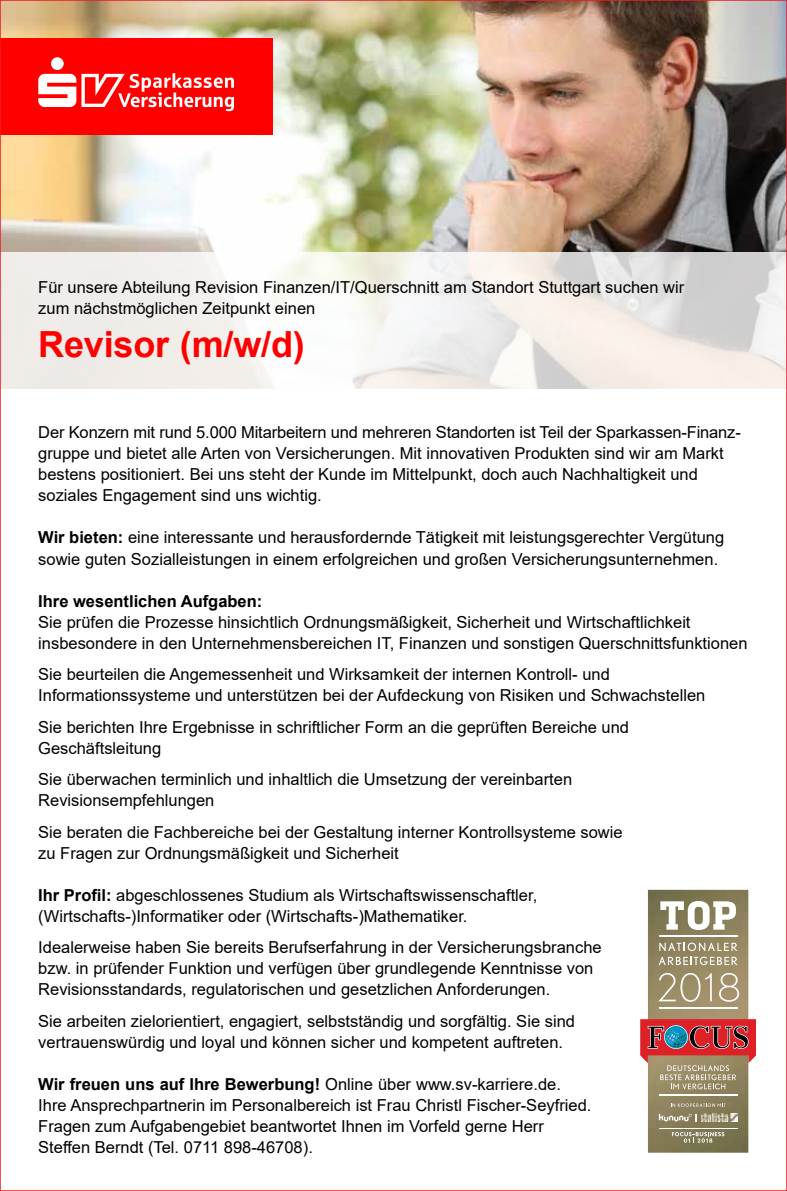
<style>
.page{position:relative;width:787px;height:1191px;background:#fff}
.page>*{position:absolute;margin:0;border:0;box-sizing:border-box;transform-origin:0 0}
.t1{font:700 36px "Arial";letter-spacing:-.005em;color:#f00}
.t2{font:16.5px/21px "Arial";color:#000}
.t3{font:700 16.5px "Arial";color:#000}
.s1{font-weight:700}
</style>
<div class="page">
<img style="left:2px;top:2px;width:783px;height:250px">
<div style="left:0;top:38px;width:272px;height:97px;background:#f00"></div>
<svg style="left:2px;top:252px;width:783px;height:136px;fill:#f2eeea"></svg>
<div style="left:51px;top:57px;width:13px;height:13px;background:#fff;border-radius:50%"></div>
<svg style="left:38px;top:73px;width:196px;height:38px"></svg>
<img style="left:648px;top:889px;width:100px;height:263px">
<svg style="left:658px;top:973px;width:53px;height:28px"></svg>
<svg style="left:719px;top:973px;width:20px;height:28px"></svg>
<hr style="left:659px;top:1006px;width:78px;height:2px;background:#fff">
<hr style="left:659px;top:935px;width:78px;height:2px;background:#fff">
<svg style="left:660px;top:901px;width:76px;height:29px"></svg>
<svg style="left:658px;top:942px;width:79px;height:23px;background:#aca285"></svg>
<svg style="left:672px;top:1132px;width:52px;height:11px"></svg>
<hr style="left:659px;top:1128px;width:78px;height:1px;background:#fff">
<svg style="left:640px;top:1019px;width:116px;height:70px;background:#b16c62"></svg>
<svg style="left:670px;top:1103px;width:55px;height:4px"></svg>
<hr style="left:659px;top:1094px;width:78px;height:2px;background:#fff">
<svg style="left:659px;top:1113px;width:37px;height:8px"></svg>
<img style="left:701px;top:1114px;width:36px;height:7px">
<p class="t2" style="left:38px;top:276px;width:647px">Für unsere Abteilung Revision Finanzen/IT/Querschnitt am Standort Stuttgart suchen wir zum nächstmöglichen Zeitpunkt einen</p>
<h1 class="t1" style="left:38px;top:319px;width:268px">Revisor (m/w/d)</h1>
<p class="t2" style="left:38px;top:422px;width:704px">Der Konzern mit rund 5.000 Mitarbeitern und mehreren Standorten ist Teil der Sparkassen-Finanz&shy;gruppe und bietet alle Arten von Versicherungen. Mit innovativen Produkten sind wir am Markt bestens positioniert. Bei uns steht der Kunde im Mittelpunkt, doch auch Nachhaltigkeit und soziales Engagement sind uns wichtig.</p>
<p class="t2" style="left:38px;top:527px;width:687px"><span class="s1">Wir bieten:</span> eine interessante und herausfordernde Tätigkeit mit leistungsgerechter Vergütung sowie guten Sozialleistungen in einem erfolgreichen und großen Versicherungsunternehmen.</p>
<p class="t3" style="left:38px;top:589px;width:226px">Ihre wesentlichen Aufgaben:</p>
<p class="t2" style="left:38px;top:611px;width:710px">Sie prüfen die Prozesse hinsichtlich Ordnungsmäßigkeit, Sicherheit und Wirtschaftlichkeit insbesondere in den Unternehmensbereichen IT, Finanzen und sonstigen Querschnittsfunktionen</p>
<p class="t2" style="left:38px;top:663px;width:668px">Sie beurteilen die Angemessenheit und Wirksamkeit der internen Kontroll- und<br>Informationssysteme und unterstützen bei der Aufdeckung von Risiken und Schwachstellen</p>
<p class="t2" style="left:38px;top:716px;width:592px">Sie berichten Ihre Ergebnisse in schriftlicher Form an die geprüften Bereiche und<br>Geschäftsleitung</p>
<p class="t2" style="left:38px;top:768px;width:535px">Sie überwachen terminlich und inhaltlich die Umsetzung der vereinbarten<br>Revisionsempfehlungen</p>
<p class="t2" style="left:38px;top:821px;width:586px">Sie beraten die Fachbereiche bei der Gestaltung interner Kontrollsysteme sowie zu Fragen zur Ordnungsmäßigkeit und Sicherheit</p>
<p class="t2" style="left:38px;top:884px;width:500px"><span class="s1">Ihr Profil:</span> abgeschlossenes Studium als Wirtschaftswissenschaftler, (Wirtschafts-)Informatiker oder (Wirtschafts-)Mathematiker.</p>
<p class="t2" style="left:38px;top:936px;width:565px">Idealerweise haben Sie bereits Berufserfahrung in der Versicherungsbranche bzw. in prüfender Funktion und verfügen über grundlegende Kenntnisse von<br>Revisionsstandards, regulatorischen und gesetzlichen Anforderungen.</p>
<p class="t2" style="left:38px;top:1010px;width:538px">Sie arbeiten zielorientiert, engagiert, selbstständig und sorgfältig. Sie sind vertrauenswürdig und loyal und können sicher und kompetent auftreten.</p>
<p class="t2" style="left:38px;top:1073px;width:554px"><span class="s1">Wir freuen uns auf Ihre Bewerbung!</span> Online über www.sv-karriere.de.<br>Ihre Ansprechpartnerin im Personalbereich ist Frau Christl Fischer-Seyfried.<br>Fragen zum Aufgabengebiet beantwortet Ihnen im Vorfeld gerne Herr Steffen Berndt (Tel. 0711 898-46708).</p>
</div>
